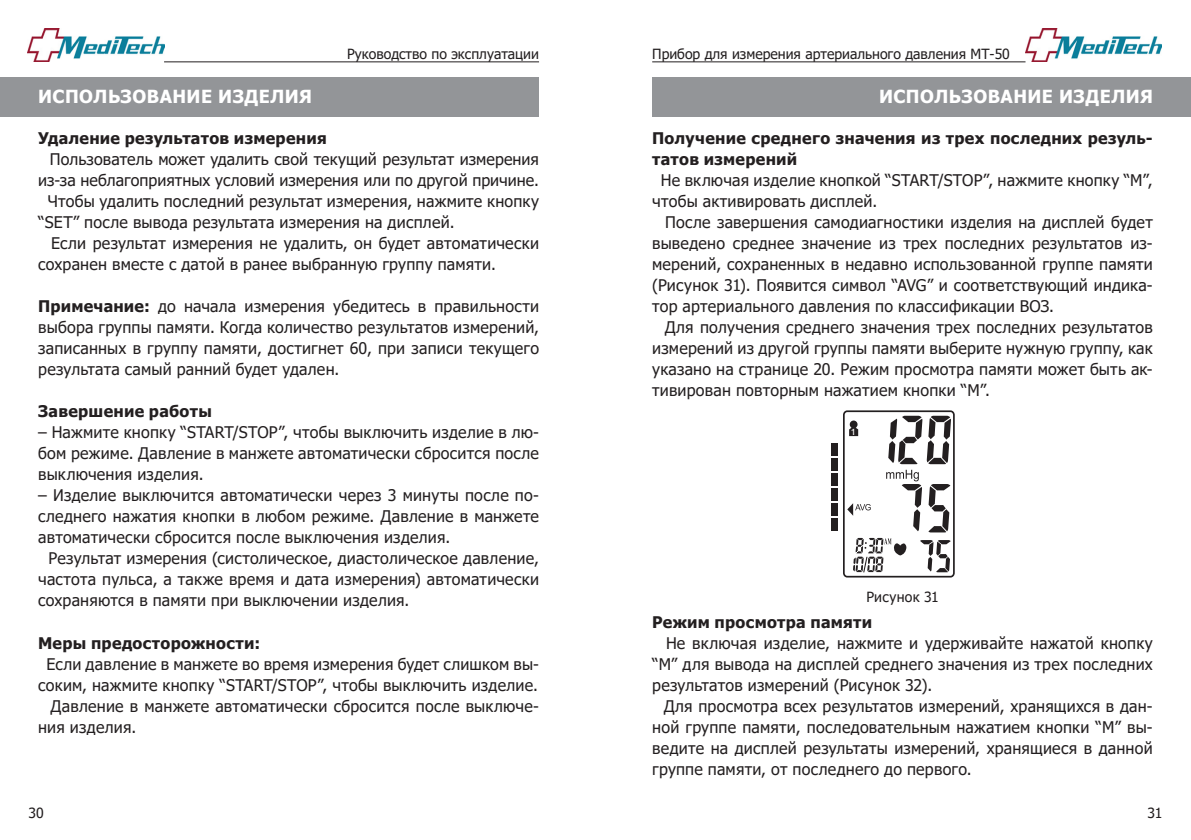
<style>
.page{position:relative;width:1191px;height:840px;background:#fff}
.page>*{position:absolute;margin:0;border:0;box-sizing:border-box;transform-origin:0 0}
.t1{font:700 18px "Tahoma";letter-spacing:.025em;color:#fff}
.t2{font:16px/21px "Tahoma";letter-spacing:.015em;color:#231f20;text-align:justify}
.t3{font:700 16px/21px "Tahoma";letter-spacing:.015em;color:#231f20}
.t4{font:14px "Tahoma";color:#231f20}
.t5{font:14px "Tahoma";letter-spacing:.02em;color:#231f20}
.t6{font:12px "Candara";color:#fff}
.s1{font-weight:700}
</style>
<div class="page">
<div style="left:0;top:77px;width:539px;height:40px;background:#939598"></div>
<div style="left:652px;top:77px;width:539px;height:40px;background:#939598"></div>
<img style="left:28px;top:28px;width:136px;height:33px">
<img style="left:1025px;top:29px;width:137px;height:33px">
<hr style="left:164px;top:61px;width:375px;height:1px;background:#231f20">
<hr style="left:652px;top:61px;width:373px;height:1px;background:#231f20">
<div style="left:843px;top:410px;width:111px;height:167px;border:2px solid #231f20;border-radius:4px"></div>
<div style="left:831px;top:518px;width:6px;height:12px;background:#231f20"></div>
<div style="left:831px;top:503px;width:6px;height:12px;background:#231f20"></div>
<div style="left:831px;top:487px;width:6px;height:13px;background:#231f20"></div>
<div style="left:831px;top:472px;width:6px;height:13px;background:#231f20"></div>
<div style="left:831px;top:457px;width:6px;height:13px;background:#231f20"></div>
<div style="left:831px;top:442px;width:6px;height:13px;background:#231f20"></div>
<svg style="left:847px;top:415px;width:104px;height:157px"></svg>
<p class="t4" style="left:347px;top:44px;width:193px">Руководство по эксплуатации</p>
<p class="t4" style="left:652px;top:44px;width:359px">Прибор для измерения артериального давления МТ-50</p>
<p class="t1" style="left:38px;top:84px;width:275px">ИСПОЛЬЗОВАНИЕ ИЗДЕЛИЯ</p>
<p class="t1" style="left:879px;top:84px;width:275px">ИСПОЛЬЗОВАНИЕ ИЗДЕЛИЯ</p>
<p class="t3" style="left:38px;top:128px;width:290px">Удаление результатов измерения</p>
<p class="t2" style="left:38px;top:149px;width:502px;text-align:right">Пользователь может удалить свой текущий результат измерения из-за неблагоприятных условий измерения или по другой причине.</p>
<p class="t2" style="left:38px;top:191px;width:502px;text-indent:10px">Чтобы удалить последний результат измерения, нажмите кнопку “SET” после вывода результата измерения на дисплей.</p>
<p class="t2" style="left:38px;top:233px;width:502px;text-indent:13px">Если результат измерения не удалить, он будет автоматически сохранен вместе с датой в ранее выбранную группу памяти.</p>
<p class="t2" style="left:38px;top:296px;width:502px"><span class="s1">Примечание:</span> до начала измерения убедитесь в правильности выбора группы памяти. Когда количество результатов измерений, записанных в группу памяти, достигнет 60, при записи текущего результата самый ранний будет удален.</p>
<p class="t3" style="left:38px;top:401px;width:175px">Завершение работы</p>
<p class="t2" style="left:38px;top:422px;width:502px">– Нажмите кнопку “START/STOP”, чтобы выключить изделие в лю&shy;бом режиме. Давление в манжете автоматически сбросится после выключения изделия.</p>
<p class="t2" style="left:38px;top:485px;width:502px">– Изделие выключится автоматически через 3 минуты после по&shy;следнего нажатия кнопки в любом режиме. Давление в манжете автоматически сбросится после выключения изделия.</p>
<p class="t2" style="left:38px;top:548px;width:502px;text-indent:10px">Результат измерения (систолическое, диастолическое давление, частота пульса, а также время и дата измерения) автоматически сохраняются в памяти при выключении изделия.</p>
<p class="t3" style="left:38px;top:632px;width:224px">Меры предосторожности:</p>
<p class="t2" style="left:38px;top:653px;width:502px;text-align:center">Если давление в манжете во время измерения будет слишком вы&shy;соким, нажмите кнопку “START/STOP”, чтобы выключить изделие.</p>
<p class="t2" style="left:38px;top:695px;width:502px;text-indent:12px">Давление в манжете автоматически сбросится после выключе&shy;ния изделия.</p>
<p class="t3" style="left:652px;top:128px;width:502px">Получение среднего значения из трех последних резуль&shy;татов измерений</p>
<p class="t2" style="left:652px;top:170px;width:502px;text-indent:9px">Не включая изделие кнопкой “START/STOP”, нажмите кнопку “М”, чтобы активировать дисплей.</p>
<p class="t2" style="left:652px;top:212px;width:502px;text-indent:13px">После завершения самодиагностики изделия на дисплей будет выведено среднее значение из трех последних результатов из&shy;мерений, сохраненных в недавно использованной группе памяти (Рисунок 31). Появится символ “AVG” и соответствующий индика&shy;тор артериального давления по классификации ВОЗ.</p>
<p class="t2" style="left:652px;top:317px;width:502px;text-indent:13px">Для получения среднего значения трех последних результатов измерений из другой группы памяти выберите нужную группу, как указано на странице 20. Режим просмотра памяти может быть ак&shy;тивирован повторным нажатием кнопки “М”.</p>
<p class="t6" style="left:851px;top:422px;width:6px">1</p>
<p class="t5" style="left:866px;top:587px;width:74px">Рисунок 31</p>
<p class="t3" style="left:652px;top:611px;width:221px">Режим просмотра памяти</p>
<p class="t2" style="left:652px;top:632px;width:502px;text-indent:14px">Не включая изделие, нажмите и удерживайте нажатой кнопку “М” для вывода на дисплей среднего значения из трех последних результатов измерений (Рисунок 32).</p>
<p class="t2" style="left:652px;top:695px;width:502px;text-indent:12px">Для просмотра всех результатов измерений, хранящихся в дан&shy;ной группе памяти, последовательным нажатием кнопки “M” вы&shy;ведите на дисплей результаты измерений, хранящиеся в данной группе памяти, от последнего до первого.</p>
<p class="t4" style="left:28px;top:803px;width:17px">30</p>
<p class="t4" style="left:1147px;top:803px;width:17px">31</p>
</div>
